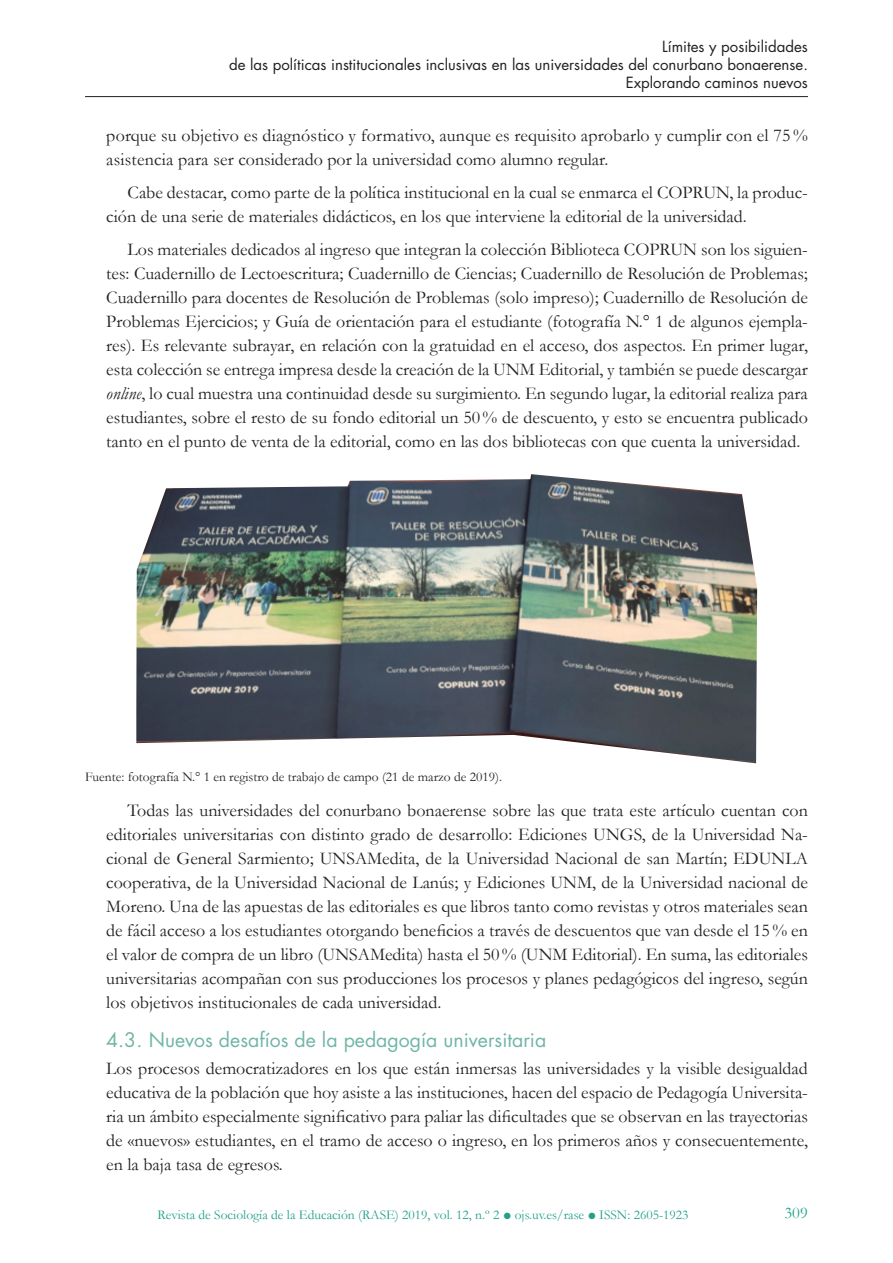
<style>
.page{position:relative;width:893px;height:1263px;background:#fff}
.page>*{position:absolute;margin:0;border:0;box-sizing:border-box;transform-origin:0 0}
.SUB_APARTADOS_2{font:19.5px "Futura Std";color:#70b6a7}
.TXT_GENERAL{font:18px/24px "Garamond";color:#231f20;text-align:justify}
.t1{font:16.5px "Garamond";color:#22a08a}
.TÍTULO_PRINCIPAL{font:15px/18px "Futura Std";color:#231f20;text-align:right}
.t2{font:13.5px "Garamond";color:#22a08a}
.FUENTE{font:13.5px "Garamond";color:#231f20}
.s1{font-style:italic}
</style>
<div class="page">
<img style="left:136px;top:474px;width:621px;height:289px">
<hr style="left:85px;top:96px;width:723px;height:1px;background:#231f20">
<p class="TÍTULO_PRINCIPAL" style="left:229px;top:37px;width:580px">Límites y posibilidades<br>de las políticas institucionales inclusivas en las universidades del conurbano bonaerense.<br>Explorando caminos nuevos</p>
<p class="TXT_GENERAL" style="left:106px;top:123px;width:703px">porque su objetivo es diagnóstico y formativo, aunque es requisito aprobarlo y cumplir con el 75 % asistencia para ser considerado por la universidad como alumno regular.</p>
<p class="TXT_GENERAL" style="left:106px;top:180px;width:703px;text-indent:21px">Cabe destacar, como parte de la política institucional en la cual se enmarca el COPRUN, la produc&shy;ción de una serie de materiales didácticos, en los que interviene la editorial de la universidad.</p>
<p class="TXT_GENERAL" style="left:106px;top:237px;width:703px;text-indent:21px">Los materiales dedicados al ingreso que integran la colección Biblioteca COPRUN son los siguien&shy;tes: Cuadernillo de Lectoescritura; Cuadernillo de Ciencias; Cuadernillo de Resolución de Problemas; Cuadernillo para docentes de Resolución de Problemas (solo impreso); Cuadernillo de Resolución de Problemas Ejercicios; y Guía de orientación para el estudiante (fotografía N.° 1 de algunos ejempla&shy;res). Es relevante subrayar, en relación con la gratuidad en el acceso, dos aspectos. En primer lugar, esta colección se entrega impresa desde la creación de la UNM Editorial, y también se puede descargar <span class="s1">online</span>, lo cual muestra una continuidad desde su surgimiento. En segundo lugar, la editorial realiza para estudiantes, sobre el resto de su fondo editorial un 50% de descuento, y esto se encuentra publicado tanto en el punto de venta de la editorial, como en las dos bibliotecas con que cuenta la universidad.</p>
<p class="FUENTE" style="left:85px;top:768px;width:419px">Fuente: fotografía N.° 1 en registro de trabajo de campo (21 de marzo de 2019).</p>
<p class="TXT_GENERAL" style="left:106px;top:798px;width:703px;text-indent:21px">Todas las universidades del conurbano bonaerense sobre las que trata este artículo cuentan con editoriales universitarias con distinto grado de desarrollo: Ediciones UNGS, de la Universidad Na&shy;cional de General Sarmiento; UNSAMedita, de la Universidad Nacional de san Martín; EDUNLA cooperativa, de la Universidad Nacional de Lanús; y Ediciones UNM, de la Universidad nacional de Moreno. Una de las apuestas de las editoriales es que libros tanto como revistas y otros materiales sean de fácil acceso a los estudiantes otorgando beneficios a través de descuentos que van desde el 15% en el valor de compra de un libro (UNSAMedita) hasta el 50% (UNM Editorial). En suma, las editoriales universitarias acompañan con sus producciones los procesos y planes pedagógicos del ingreso, según los objetivos institucionales de cada universidad.</p>
<p class="SUB_APARTADOS_2" style="left:106px;top:1027px;width:441px">4.3. Nuevos desafíos de la pedagogía universitaria</p>
<p class="TXT_GENERAL" style="left:106px;top:1056px;width:703px">Los procesos democratizadores en los que están inmersas las universidades y la visible desigualdad educativa de la población que hoy asiste a las instituciones, hacen del espacio de Pedagogía Universita&shy;ria un ámbito especialmente significativo para paliar las dificultades que se observan en las trayectorias de «nuevos» estudiantes, en el tramo de acceso o ingreso, en los primeros años y consecuentemente, en la baja tasa de egresos.</p>
<p class="t2" style="left:158px;top:1207px;width:532px">Revista de Sociología de la Educación (RASE) 2019, vol. 12, n.º 2 ● ojs.uv.es/rase ● ISSN: 2605-1923</p>
<p class="t1" style="left:784px;top:1203px;width:25px">309</p>
</div>
